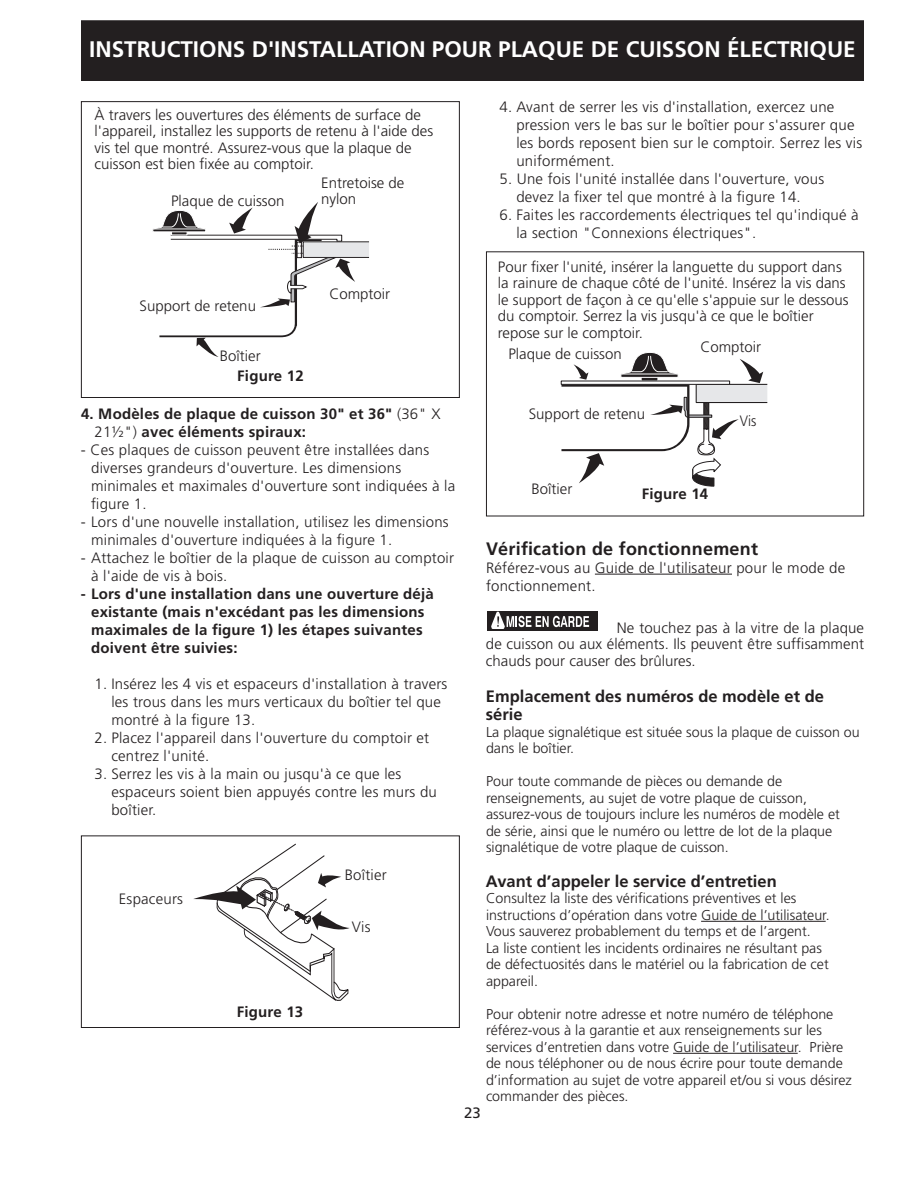
<style>
.page{position:relative;width:918px;height:1188px;background:#fff}
.page>*{position:absolute;margin:0;border:0;box-sizing:border-box;transform-origin:0 0}
.t1{font:700 22.5px "Frutiger";color:#fff}
.t2{font:700 18px "Frutiger";letter-spacing:.015em;color:#231f20}
.t3{font:700 16.5px/18.1px "Frutiger";color:#231f20}
.t4{font:300 15px/18px "Frutiger";letter-spacing:.015em;color:#231f20}
.t5{font:700 15px/18px "Frutiger";letter-spacing:.015em;color:#231f20}
.t6{font:300 15px "Frutiger";letter-spacing:.015em;color:#231f20;scale:.9 1}
.t7{font:15px "Frutiger";color:#231f20}
.t8{font:300 14.25px/16.5px "Frutiger";color:#231f20}
.s1{font-weight:300}
</style>
<div class="page">
<div style="left:82px;top:21px;width:781px;height:59px;background:#231f20"></div>
<div style="left:81px;top:20px;width:783px;height:61px;border:2px solid #231f20"></div>
<div style="left:303px;top:242px;width:75px;height:15px;background:#e6e7e9"></div>
<div style="left:303px;top:241px;width:75px;height:17px;border:1px solid #231f20"></div>
<div style="left:369px;top:228px;width:17px;height:45px;background:#fff"></div>
<svg style="left:152px;top:202px;width:203px;height:155px"></svg>
<div style="left:81px;top:101px;width:379px;height:297px;border:1px solid #231f20"></div>
<svg style="left:193px;top:844px;width:157px;height:157px"></svg>
<div style="left:81px;top:836px;width:379px;height:192px;border:1px solid #231f20"></div>
<div style="left:486px;top:251px;width:378px;height:265px;border:1px solid #231f20"></div>
<div style="left:696px;top:384px;width:81px;height:19px;background:#e6e7e9;border:1px solid #231f20"></div>
<div style="left:767px;top:368px;width:19px;height:53px;background:#fff"></div>
<svg style="left:561px;top:352px;width:202px;height:135px"></svg>
<hr style="left:595px;top:574px;width:137px;height:1px;background:#231f20">
<hr style="left:701px;top:921px;width:125px;height:1px;background:#231f20">
<hr style="left:673px;top:1053px;width:125px;height:1px;background:#231f20">
<div style="left:488px;top:611px;width:110px;height:19px;background:#231f20"></div>
<svg style="left:491px;top:611px;width:98px;height:18px"></svg>
<h1 class="t1" style="left:89px;top:36px;width:768px">INSTRUCTIONS D'INSTALLATION POUR PLAQUE DE CUISSON ÉLECTRIQUE</h1>
<p class="t4" style="left:95px;top:107px;width:340px;line-height:16.5px">À travers les ouvertures des éléments de surface de l'appareil, installez les supports de retenu à l'aide des vis tel que montré. Assurez-vous que la plaque de cuisson est bien fixée au comptoir.</p>
<p class="t4" style="left:171px;top:192px;width:115px">Plaque de cuisson</p>
<p class="t4" style="left:321px;top:174px;width:85px;line-height:16.5px">Entretoise de nylon</p>
<p class="t4" style="left:140px;top:297px;width:118px">Support de retenu</p>
<p class="t4" style="left:220px;top:347px;width:42px">Boîtier</p>
<p class="t5" style="left:237px;top:367px;width:68px">Figure 12</p>
<p class="t4" style="left:329px;top:285px;width:62px">Comptoir</p>
<p class="t5" style="left:94px;top:405px;width:348px;text-indent:-13px">4. Modèles de plaque de cuisson 30" et 36" <span class="s1">(36" X<br>21½")</span> avec éléments spiraux:</p>
<p class="t4" style="left:91px;top:441px;width:366px;text-indent:-10px">- Ces plaques de cuisson peuvent être installées dans diverses grandeurs d'ouverture. Les dimensions minimales et maximales d'ouverture sont indiquées à la figure 1.</p>
<p class="t4" style="left:91px;top:513px;width:359px;text-indent:-10px">- Lors d'une nouvelle installation, utilisez les dimensions minimales d'ouverture indiquées à la figure 1.</p>
<p class="t4" style="left:91px;top:549px;width:365px;text-indent:-10px">- Attachez le boîtier de la plaque de cuisson au comptoir à l'aide de vis à bois.</p>
<p class="t5" style="left:91px;top:585px;width:344px;text-indent:-10px">- Lors d'une installation dans une ouverture déjà existante (mais n'excédant pas les dimensions maximales de la figure 1) les étapes suivantes doivent être suivies:</p>
<p class="t4" style="left:111px;top:675px;width:338px;text-indent:-17px">1. Insérez les 4 vis et espaceurs d'installation à travers les trous dans les murs verticaux du boîtier tel que montré à la figure 13.</p>
<p class="t4" style="left:111px;top:729px;width:319px;text-indent:-17px">2. Placez l'appareil dans l'ouverture du comptoir et centrez l'unité.</p>
<p class="t4" style="left:111px;top:765px;width:327px;text-indent:-17px">3. Serrez les vis à la main ou jusqu'à ce que les espaceurs soient bien appuyés contre les murs du boîtier.</p>
<p class="t4" style="left:119px;top:890px;width:66px">Espaceurs</p>
<p class="t5" style="left:237px;top:1002px;width:68px">Figure 13</p>
<p class="t4" style="left:345px;top:866px;width:44px">Boîtier</p>
<p class="t4" style="left:352px;top:918px;width:20px">Vis</p>
<p class="t4" style="left:516px;top:99px;width:347px;text-indent:-17px">4. Avant de serrer les vis d'installation, exercez une pression vers le bas sur le boîtier pour s'assurer que les bords reposent bien sur le comptoir. Serrez les vis uniformément.</p>
<p class="t4" style="left:500px;top:171px;width:326px;text-align:center">5. Une fois l'unité installée dans l'ouverture, vous devez la fixer tel que montré à la figure 14.</p>
<p class="t4" style="left:516px;top:207px;width:344px;text-indent:-17px">6. Faites les raccordements électriques tel qu'indiqué à la section "Connexions électriques".</p>
<p class="t4" style="left:498px;top:259px;width:352px;line-height:16.5px">Pour fixer l'unité, insérer la languette du support dans la rainure de chaque côté de l'unité. Insérez la vis dans le support de façon à ce qu'elle s'appuie sur le dessous du comptoir. Serrez la vis jusqu'à ce que le boîtier repose sur le comptoir.</p>
<p class="t4" style="left:508px;top:345px;width:115px">Plaque de cuisson</p>
<p class="t4" style="left:700px;top:338px;width:62px">Comptoir</p>
<p class="t4" style="left:529px;top:405px;width:118px">Support de retenu</p>
<p class="t4" style="left:532px;top:480px;width:42px">Boîtier</p>
<p class="t5" style="left:642px;top:485px;width:68px">Figure 14</p>
<p class="t6" style="left:740px;top:413px;width:20px">Vis</p>
<p class="t2" style="left:486px;top:538px;width:274px">Vérification de fonctionnement</p>
<p class="t4" style="left:486px;top:559px;width:361px">Référez-vous au Guide de l'utilisateur pour le mode de fonctionnement.</p>
<p class="t4" style="left:486px;top:620px;width:380px;line-height:16.5px;text-align:justify;text-indent:131px">Ne touchez pas à la vitre de la plaque de cuisson ou aux éléments. Ils peuvent être suffisamment chauds pour causer des brûlures.</p>
<p class="t3" style="left:486px;top:687px;width:340px">Emplacement des numéros de modèle et de série</p>
<p class="t8" style="left:486px;top:724px;width:375px">La plaque signalétique est située sous la plaque de cuisson ou dans le boîtier.</p>
<p class="t8" style="left:486px;top:773px;width:355px">Pour toute commande de pièces ou demande de renseignements, au sujet de votre plaque de cuisson, assurez‑vous de toujours inclure les numéros de modèle et de série, ainsi que le numéro ou lettre de lot de la plaque signalétique de votre plaque de cuisson.</p>
<p class="t3" style="left:486px;top:872px;width:292px">Avant d’appeler le service d’entretien</p>
<p class="t8" style="left:486px;top:890px;width:345px">Consultez la liste des vérifications préventives et les instructions d’opération dans votre Guide de l’utilisateur.<br>Vous sauverez probablement du temps et de l’argent.<br>La liste contient les incidents ordinaires ne résultant pas de défectuosités dans le matériel ou la fabrication de cet appareil.</p>
<p class="t8" style="left:486px;top:1006px;width:367px">Pour obtenir notre adresse et notre numéro de téléphone référez‑vous à la garantie et aux renseignements sur les services d’entretien dans votre Guide de l’utilisateur. Prière de nous téléphoner ou de nous écrire pour toute demande d’information au sujet de votre appareil et/ou si vous désirez commander des pièces.</p>
<p class="t7" style="left:464px;top:1104px;width:18px">23</p>
</div>
